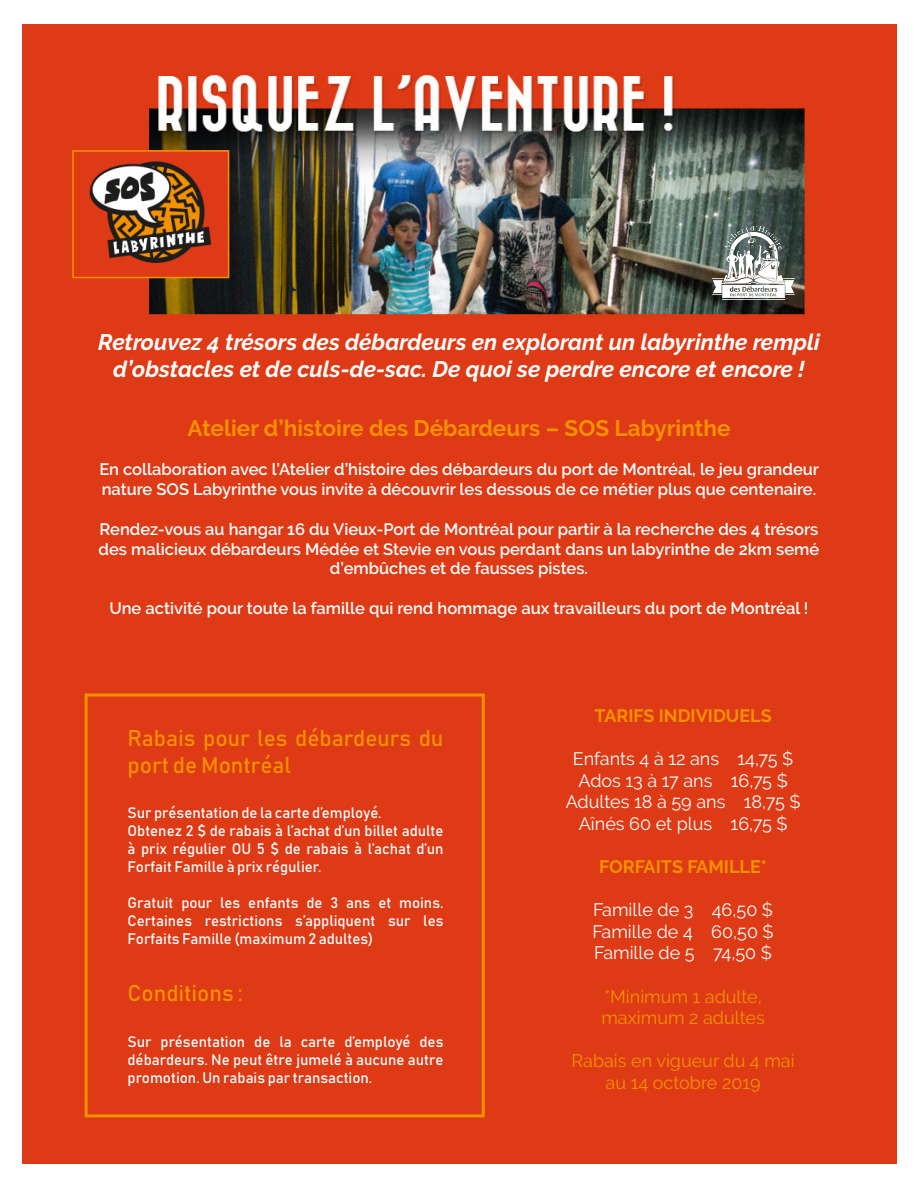
<style>
.page{position:relative;width:918px;height:1188px;background:#fff}
.page>*{position:absolute;margin:0;border:0;box-sizing:border-box;transform-origin:0 0}
.t1{font:italic 700 22.5px/27px "Raleway";color:#fff;text-align:center}
.t2{font:22.5px/27.2px "Bahnschrift 400 100";color:#f49100}
.t3{font:700 22.5px "Raleway";color:#f49100}
.t4{font:18px "Raleway";color:#fff}
.t5{font:18px/21.6px "Raleway";color:#f49100}
.t6{font:700 18px "Raleway";color:#f49100}
.t7{font:600 16.5px/19.8px "Raleway";color:#fff}
.t8{font:15px/18px "Bahnschrift 400 100";color:#fff;text-align:justify}
</style>
<div class="page">
<div style="left:22px;top:24px;width:874px;height:1140px;background:#de3a15"></div>
<img style="left:72px;top:73px;width:733px;height:242px">
<img style="left:75px;top:153px;width:151px;height:122px">
<img style="left:706px;top:226px;width:95px;height:78px">
<div style="left:85px;top:693px;width:400px;height:424px;border:3px solid #f49100"></div>
<div style="left:72px;top:150px;width:157px;height:128px;border:2px solid #f49100"></div>
<p class="t1" style="left:98px;top:329px;width:723px">Retrouvez 4 trésors des débardeurs en explorant un labyrinthe rempli d’obstacles et de culs-de-sac. De quoi se perdre encore et encore !</p>
<p class="t3" style="left:187px;top:415px;width:545px">Atelier d’histoire des Débardeurs – SOS Labyrinthe</p>
<p class="t7" style="left:99px;top:460px;width:721px">En collaboration avec l’Atelier d’histoire des débardeurs du port de Montréal, le jeu grandeur nature SOS Labyrinthe vous invite à découvrir les dessous de ce métier plus que centenaire.</p>
<p class="t7" style="left:99px;top:519px;width:722px;text-align:center">Rendez-vous au hangar 16 du Vieux-Port de Montréal pour partir à la recherche des 4 trésors des malicieux débardeurs Médée et Stevie en vous perdant dans un labyrinthe de 2km semé d’embûches et de fausses pistes.</p>
<p class="t7" style="left:109px;top:598px;width:701px">Une activité pour toute la famille qui rend hommage aux travailleurs du port de Montréal !</p>
<p class="t2" style="left:128px;top:724px;width:317px">Rabais pour les débardeurs du port de Montréal</p>
<p class="t8" style="left:128px;top:804px;width:255px">Sur présentation de la carte d’employé.</p>
<p class="t8" style="left:128px;top:822px;width:317px">Obtenez 2 $ de rabais à l’achat d’un billet adulte à prix régulier OU 5 $ de rabais à l’achat d’un Forfait Famille à prix régulier.</p>
<p class="t8" style="left:128px;top:894px;width:317px">Gratuit pour les enfants de 3 ans et moins.<br>Certaines restrictions s’appliquent sur les Forfaits Famille (maximum 2 adultes)</p>
<p class="t2" style="left:128px;top:980px;width:117px">Conditions :</p>
<p class="t8" style="left:128px;top:1032px;width:317px">Sur présentation de la carte d’employé des débardeurs. Ne peut être jumelé à aucune autre promotion. Un rabais par transaction.</p>
<p class="t6" style="left:594px;top:705px;width:179px">TARIFS INDIVIDUELS</p>
<p class="t4" style="left:573px;top:748px;width:222px">Enfants 4 à 12 ans 14,75 $</p>
<p class="t4" style="left:578px;top:770px;width:211px">Ados 13 à 17 ans 16,75 $</p>
<p class="t4" style="left:566px;top:791px;width:236px">Adultes 18 à 59 ans 18,75 $</p>
<p class="t4" style="left:579px;top:813px;width:210px">Aînés 60 et plus 16,75 $</p>
<p class="t6" style="left:599px;top:856px;width:170px">FORFAITS FAMILLE*</p>
<p class="t4" style="left:593px;top:899px;width:181px">Famille de 3 46,50 $</p>
<p class="t4" style="left:592px;top:921px;width:183px">Famille de 4 60,50 $</p>
<p class="t4" style="left:594px;top:943px;width:179px">Famille de 5 74,50 $</p>
<p class="t5" style="left:601px;top:985px;width:165px">*Minimum 1 adulte, maximum 2 adultes</p>
<p class="t5" style="left:572px;top:1050px;width:225px;text-align:center">Rabais en vigueur du 4 mai au 14 octobre 2019</p>
</div>
